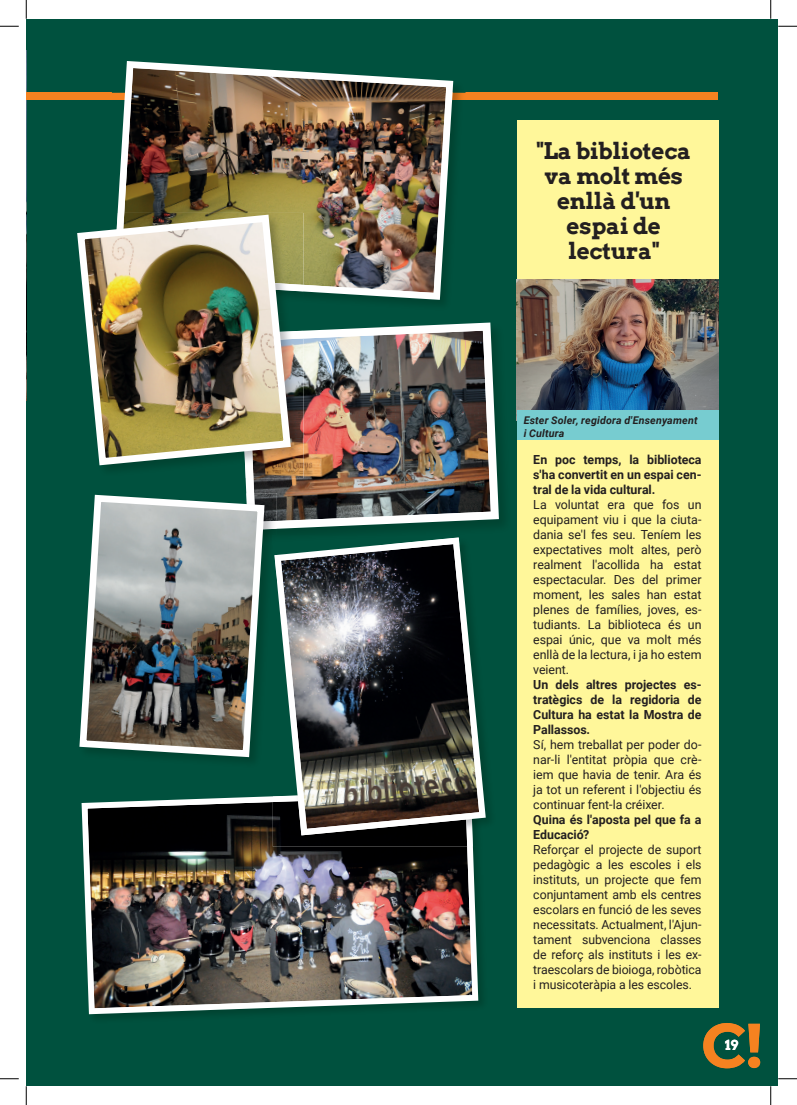
<style>
.page{position:relative;width:797px;height:1105px;background:#fff}
.page>*{position:absolute;margin:0;border:0;box-sizing:border-box;transform-origin:0 0}
.t1{font:700 22.5px/25px "Arvo";letter-spacing:-.01em;color:#231f20;text-align:center}
.t2{font:700 13.75px "Arvo";color:#fff}
.t3{font:12.5px/15px "Roboto";letter-spacing:-.005em;color:#231f20;text-align:justify}
.t4{font:700 12.5px/15px "Roboto";color:#231f20;text-align:justify}
.t5{font:italic 700 10.62px/12.8px "Roboto";letter-spacing:.015em;color:#231f20}
</style>
<div class="page">
<div style="left:26px;top:19px;width:751px;height:1067px;background:#00513e"></div>
<img style="left:26px;top:50px;width:1px;height:351px">
<svg style="left:703px;top:1023px;width:57px;height:45px"></svg>
<div style="left:26px;top:93px;width:691px;height:7px;background:#f58220"></div>
<div style="left:517px;top:120px;width:201px;height:887px;background:#fff79a"></div>
<img style="left:516px;top:280px;width:202px;height:131px">
<div style="left:516px;top:411px;width:202px;height:29px;background:#77ccd0"></div>
<img style="left:89px;top:1014px;width:31px;height:3px">
<img style="left:478px;top:921px;width:3px;height:83px">
<img style="left:82px;top:796px;width:396px;height:218px">
<img style="left:473px;top:788px;width:16px;height:59px">
<img style="left:273px;top:796px;width:200px;height:51px">
<img style="left:274px;top:545px;width:211px;height:290px">
<img style="left:113px;top:61px;width:340px;height:239px">
<img style="left:277px;top:322px;width:225px;height:212px">
<img style="left:382px;top:537px;width:77px;height:8px">
<img style="left:245px;top:323px;width:254px;height:207px">
<img style="left:274px;top:545px;width:3px;height:224px">
<img style="left:274px;top:555px;width:3px;height:25px">
<img style="left:268px;top:493px;width:9px;height:37px">
<img style="left:79px;top:491px;width:189px;height:269px">
<img style="left:294px;top:213px;width:9px;height:78px">
<img style="left:245px;top:331px;width:58px;height:147px">
<img style="left:77px;top:211px;width:217px;height:258px">
<svg style="left:0;top:25px;width:19px;height:2px"></svg>
<svg style="left:778px;top:25px;width:19px;height:2px"></svg>
<svg style="left:0;top:1078px;width:19px;height:1px"></svg>
<svg style="left:778px;top:1078px;width:19px;height:1px"></svg>
<svg style="left:25px;top:0;width:2px;height:19px"></svg>
<svg style="left:25px;top:1086px;width:2px;height:19px"></svg>
<svg style="left:770px;top:0;width:1px;height:19px"></svg>
<svg style="left:770px;top:1086px;width:1px;height:19px"></svg>
<h1 class="t1" style="left:536px;top:139px;width:156px">"La biblioteca va molt més enllà d'un espai de lectura"</h1>
<p class="t5" style="left:523px;top:413px;width:175px">Ester Soler, regidora d'Ensenyament i Cultura</p>
<p class="t4" style="left:533px;top:452px;width:170px">En poc temps, la biblioteca s'ha convertit en un espai cen&shy;tral de la vida cultural.</p>
<p class="t3" style="left:533px;top:497px;width:170px">La voluntat era que fos un equipament viu i que la ciuta&shy;dania se'l fes seu. Teníem les expectatives molt altes, però realment l'acollida ha estat espectacular. Des del primer moment, les sales han estat plenes de famílies, joves, es&shy;tudiants. La biblioteca és un espai únic, que va molt més enllà de la lectura, i ja ho estem veient.</p>
<p class="t4" style="left:533px;top:677px;width:170px">Un dels altres projectes es&shy;tratègics de la regidoria de Cultura ha estat la Mostra de Pallassos.</p>
<p class="t3" style="left:533px;top:737px;width:170px">Sí, hem treballat per poder do&shy;nar-li l'entitat pròpia que crè&shy;iem que havia de tenir. Ara és ja tot un referent i l'objectiu és continuar fent-la créixer.</p>
<p class="t4" style="left:533px;top:812px;width:170px">Quina és l'aposta pel que fa a<br>Educació?</p>
<p class="t3" style="left:533px;top:842px;width:170px">Reforçar el projecte de suport pedagògic a les escoles i els instituts, un projecte que fem conjuntament amb els centres escolars en funció de les seves necessitats. Actualment, l'Ajun&shy;tament subvenciona classes de reforç als instituts i les ex&shy;traescolars de bioioga, robòtica i musicoteràpia a les escoles.</p>
<p class="t2" style="left:725px;top:1037px;width:14px">19</p>
</div>
